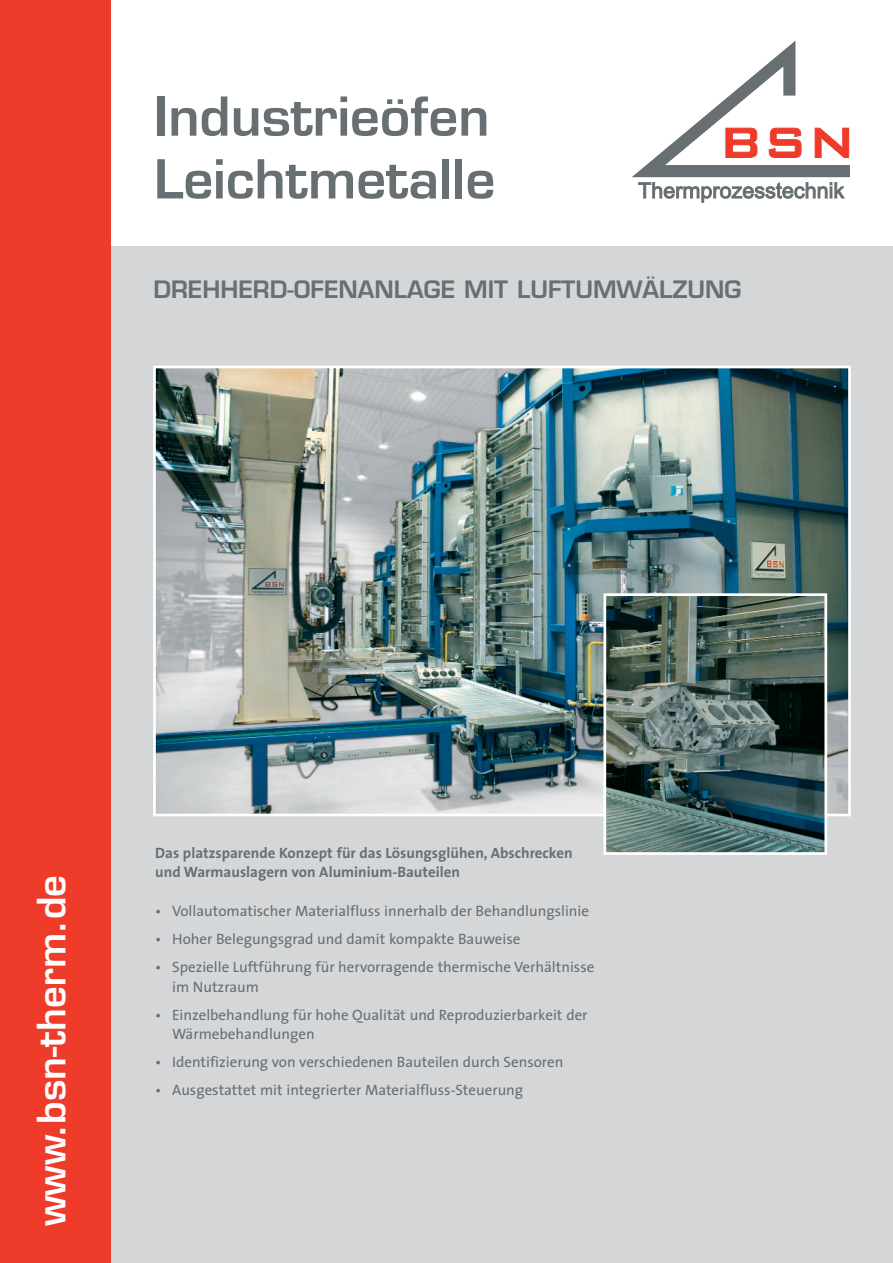
<style>
.page{position:relative;width:893px;height:1263px;background:#fff}
.page>*{position:absolute;margin:0;border:0;box-sizing:border-box;transform-origin:0 0}
.t1{font:600 52.35px/62.7px "Eurostile";color:#676f73}
.t2{font:600 38.1px "Eurostile";color:#fff}
.t3{font:600 23.4px "Eurostile";color:#676f73}
.t4{font:15px/19.5px "The Sans";color:#676f73}
.t5{font:700 15px/19.5px "The Sans";color:#676f73}
</style>
<div class="page">
<div style="left:111px;top:247px;width:781px;height:1016px;background:#d5d6d8"></div>
<div style="left:0;top:0;width:111px;height:1263px;background:#ef3c2a"></div>
<img style="left:157px;top:370px;width:689px;height:442px">
<div style="left:153px;top:366px;width:697px;height:450px;border:3px solid #fff"></div>
<img style="left:607px;top:597px;width:216px;height:254px">
<div style="left:603px;top:593px;width:224px;height:262px;border:3px solid #fff"></div>
<svg style="left:632px;top:40px;width:218px;height:162px"></svg>
<h1 class="t1" style="left:154px;top:91px;width:343px">Industrieöfen<br>Leichtmetalle</h1>
<h3 class="t3" style="left:153px;top:281px;width:589px">DREHHERD-OFENANLAGE MIT LUFTUMWÄLZUNG</h3>
<h2 class="t2" style="left:37px;top:1226px;width:352px;rotate:-90deg">www.bsn-therm.de</h2>
<p class="t5" style="left:155px;top:845px;width:419px">Das platzsparende Konzept für das Lösungsglühen, Abschrecken und Warmauslagern von Aluminium-Bauteilen</p>
<p class="t4" style="left:155px;top:903px;width:435px">• Vollautomatischer Materialfluss innerhalb der Behandlungslinie</p>
<p class="t4" style="left:155px;top:931px;width:366px">• Hoher Belegungsgrad und damit kompakte Bauweise</p>
<p class="t4" style="left:172px;top:959px;width:423px;text-indent:-17px">• Spezielle Luftführung für hervorragende thermische Verhältnisse im Nutzraum</p>
<p class="t4" style="left:172px;top:1007px;width:417px;text-indent:-17px">• Einzelbehandlung für hohe Qualität und Reproduzierbarkeit der<br>Wärmebehandlungen</p>
<p class="t4" style="left:155px;top:1054px;width:409px">• Identifizierung von verschiedenen Bauteilen durch Sensoren</p>
<p class="t4" style="left:155px;top:1082px;width:369px">• Ausgestattet mit integrierter Materialfluss-Steuerung</p>
</div>
